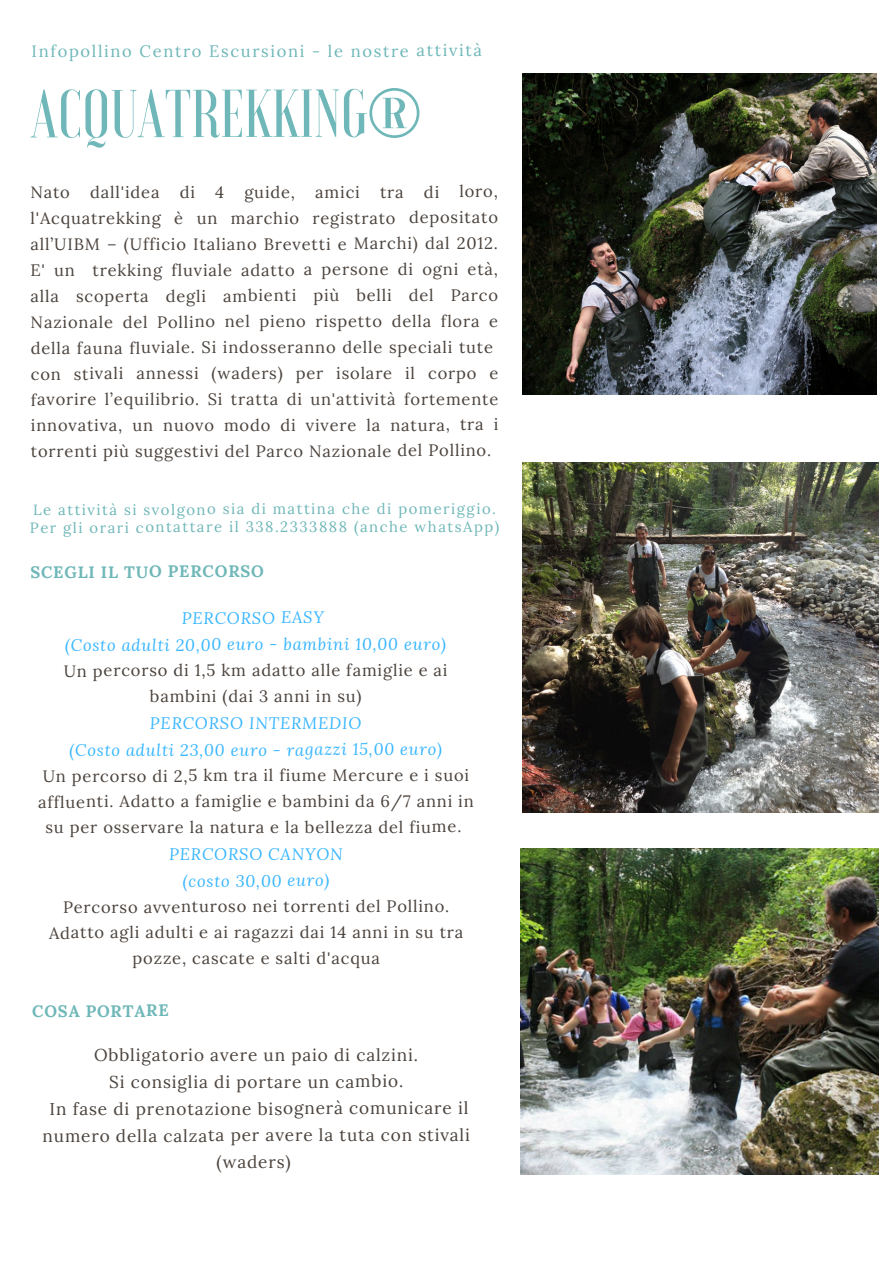
<style>
.page{position:relative;width:894px;height:1264px;background:#fff}
.page>*{position:absolute;margin:0;border:0;box-sizing:border-box;transform-origin:0 0}
.t1{font:500 67.5px "Voga";color:#6fb7b8}
.t2{font:17.1px/26.8px "Lora";letter-spacing:.045em;color:#4b433d;text-align:center}
.t3{font:16.5px/26.1px "Lora";letter-spacing:.045em;color:#4b433d}
.t4{font:16.5px "Lora";letter-spacing:.095em;color:#6fb7b8}
.t5{font:700 16.5px "Lora";letter-spacing:.045em;color:#6fb7b8}
.t6{font:14.85px/17.9px "Lora";letter-spacing:.095em;color:#6fb7b8}
.s1{font-style:italic;color:#38b6ff}
</style>
<div class="page">
<img style="left:522px;top:74px;width:354px;height:321px">
<img style="left:522px;top:462px;width:356px;height:350px">
<img style="left:520px;top:848px;width:358px;height:326px">
<h3 class="t4" style="left:32px;top:40px;width:452px">Infopollino Centro Escursioni - le nostre attività</h3>
<h3 class="t1" style="left:31px;top:80px;width:392px">ACQUATREKKING®</h3>
<p class="t3" style="left:30px;top:179px;width:469px">Nato dall'idea di 4 guide, amici tra di loro, l'Acquatrekking è un marchio registrato depositato all’UIBM – (Ufficio Italiano Brevetti e Marchi) dal 2012.<br>E' un trekking fluviale adatto a persone di ogni età, alla scoperta degli ambienti più belli del Parco Nazionale del Pollino nel pieno rispetto della flora e della fauna fluviale. Si indosseranno delle speciali tute con stivali annessi (waders) per isolare il corpo e favorire l’equilibrio. Si tratta di un'attività fortemente innovativa, un nuovo modo di vivere la natura, tra i torrenti più suggestivi del Parco Nazionale del Pollino.</p>
<p class="t6" style="left:30px;top:500px;width:471px">Le attività si svolgono sia di mattina che di pomeriggio.<br>Per gli orari contattare il 338.2333888 (anche whatsApp)</p>
<h2 class="t5" style="left:30px;top:561px;width:235px">SCEGLI IL TUO PERCORSO</h2>
<h2 class="t3" style="left:38px;top:604px;width:437px;text-align:center"><span class="s1">PERCORSO EASY<br>(Costo adulti 20,00 euro - bambini 10,00 euro)<br></span>Un percorso di 1,5 km adatto alle famiglie e ai bambini (dai 3 anni in su)<br><span class="s1">PERCORSO INTERMEDIO<br>(Costo adulti 23,00 euro - ragazzi 15,00 euro)<br></span>Un percorso di 2,5 km tra il fiume Mercure e i suoi affluenti. Adatto a famiglie e bambini da 6/7 anni in su per osservare la natura e la bellezza del fiume.<br><span class="s1">PERCORSO CANYON<br>(costo 30,00 euro)<br></span>Percorso avventuroso nei torrenti del Pollino.<br>Adatto agli adulti e ai ragazzi dai 14 anni in su tra pozze, cascate e salti d'acqua</h2>
<h3 class="t5" style="left:32px;top:999px;width:138px">COSA PORTARE</h3>
<p class="t2" style="left:43px;top:1041px;width:429px">Obbligatorio avere un paio di calzini.<br>Si consiglia di portare un cambio.<br>In fase di prenotazione bisognerà comunicare il numero della calzata per avere la tuta con stivali (waders)</p>
</div>
